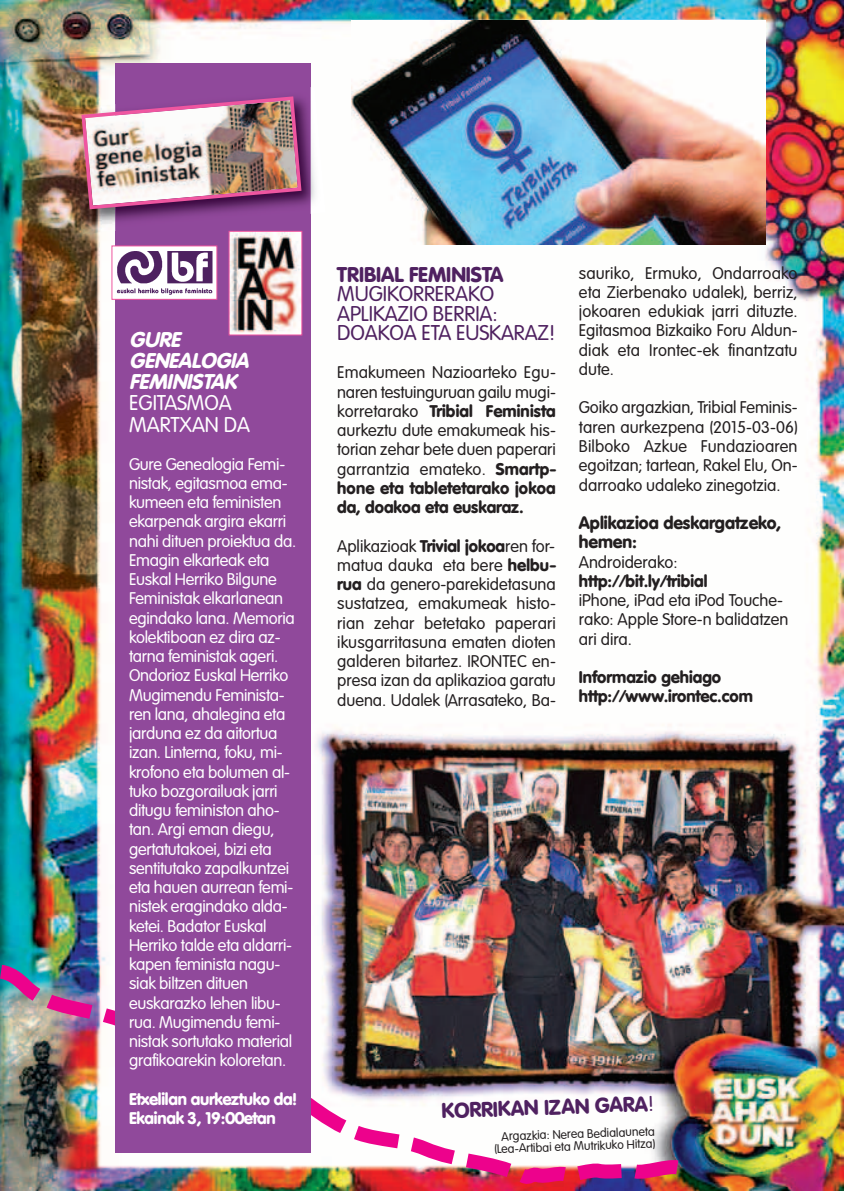
<style>
.page{position:relative;width:844px;height:1191px;background:#fff}
.page>*{position:absolute;margin:0;border:0;box-sizing:border-box;transform-origin:0 0}
.t1{font:21px/19.2px "Vogue Plain";color:#4f2160}
.t2{font:700 21px "Vogue";color:#4f2160}
.t3{font:italic 700 21px/21px "Vogue";color:#fff}
.t4{font:21px/21px "Vogue Plain";color:#fff}
.t5{font:700 17.5px/19.2px "Vogue";color:#231f20}
.t6{font:16.62px/19.2px "Vogue Plain";color:#231f20;text-align:justify}
.t7{font:16.62px/19.2px "Vogue Plain";letter-spacing:-.015em;color:#fff}
.t8{font:700 16.62px/19.2px "Vogue";color:#231f20}
.t9{font:700 16.62px/19.2px "Vogue";letter-spacing:-.015em;color:#fff}
.t10{font:12.25px/12.2px "Vogue Plain";color:#231f20;text-align:right}
.s1{font-family:"Vogue Plain";font-weight:400}
.s2{font-family:"Vogue";font-weight:700}
</style>
<div class="page">
<img style="left:0;top:0;width:843px;height:1191px">
<img style="left:0;top:958px;width:652px;height:233px">
<svg style="left:0;top:948px;width:1px;height:37px"></svg>
<img style="left:619px;top:1154px;width:74px;height:29px">
<div style="left:115px;top:63px;width:195px;height:1089px;background:#90499b"></div>
<img style="left:310px;top:87px;width:15px;height:127px">
<img style="left:72px;top:104px;width:43px;height:130px">
<img style="left:115px;top:101px;width:195px;height:130px">
<img style="left:79px;top:94px;width:224px;height:117px">
<img style="left:230px;top:233px;width:70px;height:100px">
<div style="left:228px;top:231px;width:74px;height:104px;border:1px solid #ef56a0"></div>
<img style="left:113px;top:247px;width:102px;height:51px">
<div style="left:111px;top:245px;width:106px;height:55px;border:1px solid #ef56a0"></div>
<img style="left:351px;top:20px;width:413px;height:225px">
<p class="t3" style="left:129px;top:330px;width:126px">GURE<br>GENEALOGIA<br>FEMINISTAK</p>
<p class="t4" style="left:129px;top:393px;width:122px">EGITASMOA<br>MARTXAN DA</p>
<p class="t7" style="left:129px;top:454px;width:168px">Gure Genealogia Femi&shy;nistak, egitasmoa ema&shy;kumeen eta feministen ekarpenak argira ekarri nahi dituen proiektua da.<br>Emagin elkarteak eta<br>Euskal Herriko Bilgune<br>Feministak elkarlanean egindako lana. Memoria kolektiboan ez dira az&shy;tarna feministak ageri.<br>Ondorioz Euskal Herriko<br>Mugimendu Feminista&shy;ren lana, ahalegina eta jarduna ez da aitortua izan. Linterna, foku, mi&shy;krofono eta bolumen al&shy;tuko bozgorailuak jarri ditugu feministon aho&shy;tan. Argi eman diegu, gertatutakoei, bizi eta sentitutako zapalkuntzei eta hauen aurrean femi&shy;nistek eragindako alda&shy;ketei. Badator Euskal<br>Herriko talde eta aldarri&shy;kapen feminista nagu&shy;siak biltzen dituen euskarazko lehen libu&shy;rua. Mugimendu femi&shy;nistak sortutako material grafikoarekin koloretan.</p>
<p class="t9" style="left:129px;top:1089px;width:170px">Etxelilan aurkeztuko da!<br>Ekainak 3, 19:00etan</p>
<p class="t2" style="left:337px;top:262px;width:168px">TRIBIAL FEMINISTA</p>
<p class="t1" style="left:337px;top:284px;width:219px">MUGIKORRERAKO<br>APLIKAZIO BERRIA:<br>DOAKOA ETA EUSKARAZ!</p>
<p class="t6" style="left:337px;top:363px;width:220px">Emakumeen Nazioarteko Egu&shy;naren testuinguruan gailu mugi-</p>
<p class="t8" style="left:337px;top:401px;width:220px"><span class="s1">korretarako</span> Tribial Feminista</p>
<p class="t6" style="left:337px;top:421px;width:220px">aurkeztu dute emakumeak his&shy;torian zehar bete duen paperari garrantzia emateko. <span class="s2">Smartp-</span></p>
<p class="t8" style="left:337px;top:478px;width:220px">hone eta tabletetarako jokoa da, doakoa eta euskaraz.</p>
<p class="t6" style="left:337px;top:536px;width:220px">Aplikazioak <span class="s2">Trivial jokoa</span>ren for&shy;matua dauka eta bere <span class="s2">helbu&shy;rua</span> da genero-parekidetasuna sustatzea, emakumeak histo&shy;rian zehar betetako paperari ikusgarritasuna ematen dioten galderen bitartez. IRONTEC en&shy;presa izan da aplikazioa garatu duena. Udalek (Arrasateko, Ba-</p>
<p class="t6" style="left:578px;top:263px;width:220px">sauriko, Ermuko, Ondarroako eta Zierbenako udalek), berriz, jokoaren edukiak jarri dituzte.<br>Egitasmoa Bizkaiko Foru Aldun&shy;diak eta Irontec-ek finantzatu dute.</p>
<p class="t6" style="left:578px;top:398px;width:220px">Goiko argazkian, Tribial Feminis&shy;taren aurkezpena (2015-03-06)<br>Bilboko Azkue Fundazioaren egoitzan; tartean, Rakel Elu, On&shy;darroako udaleko zinegotzia.</p>
<p class="t5" style="left:578px;top:513px;width:204px">Aplikazioa deskargatzeko, hemen:</p>
<p class="t6" style="left:578px;top:552px;width:100px">Androiderako:</p>
<p class="t8" style="left:578px;top:571px;width:130px">http://bit.ly/tribial</p>
<p class="t6" style="left:578px;top:590px;width:211px;text-align:left">iPhone, iPad eta iPod Touche&shy;rako: Apple Store-n balidatzen ari dira.</p>
<p class="t8" style="left:578px;top:667px;width:175px">Informazio gehiago http://www.irontec.com</p>
<p class="t2" style="left:441px;top:1098px;width:214px;rotate:-2deg">KORRIKAN IZAN GARA<span class="s1">!</span></p>
<p class="t10" style="left:493px;top:1130px;width:162px;rotate:-2deg">Argazkia: Nerea Bedialauneta (Lea-Artibai eta Mutrikuko Hitza)</p>
</div>
